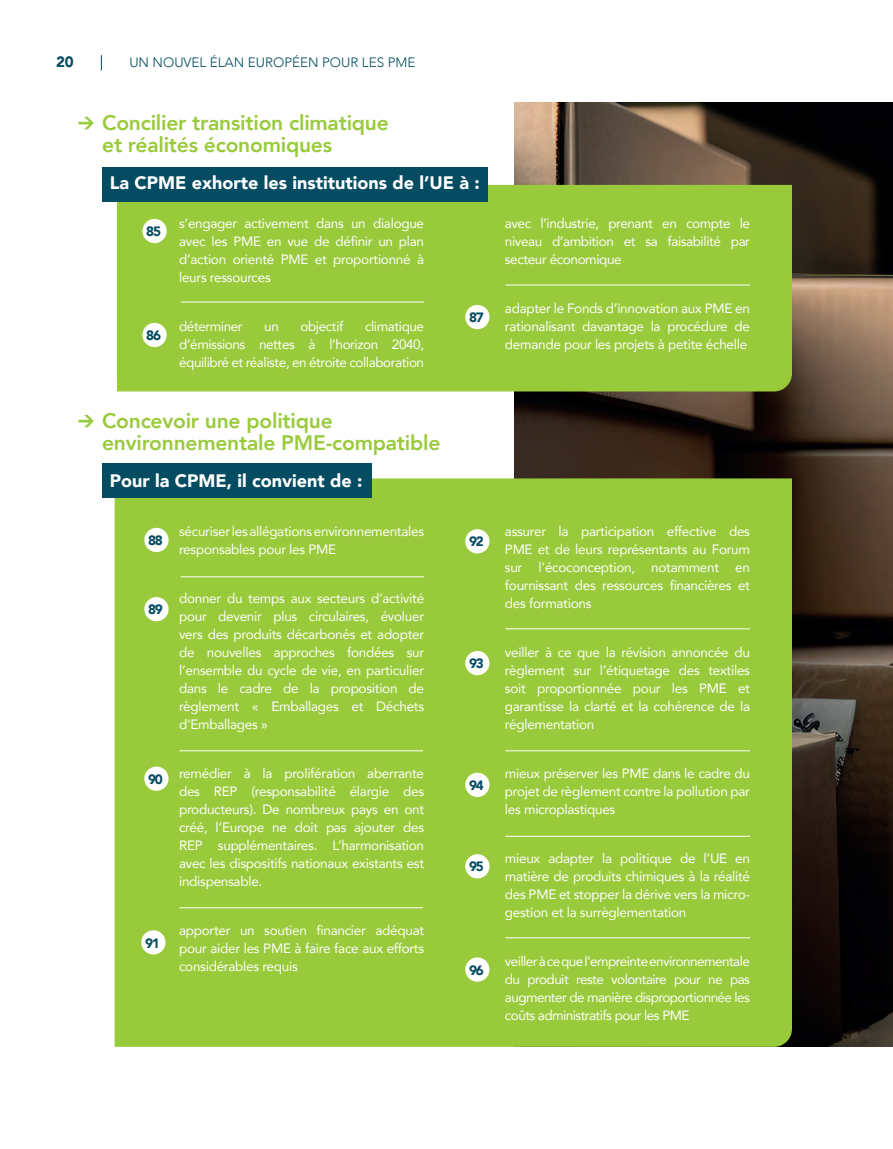
<style>
.page{position:relative;width:893px;height:1149px;background:#fff}
.page>*{position:absolute;margin:0;border:0;box-sizing:border-box;transform-origin:0 0}
.t1{font:800 21px/22.5px "Avenir";letter-spacing:-.01em;color:#99ca3b}
.t2{font:900 18px "Avenir";color:#fff}
.t3{font:900 15px "Avenir";color:#044c62}
.t4{font:13.5px/18px "Avenir";letter-spacing:-.02em;color:#fff;text-align:justify}
.t5{font:300 13.5px "Avenir";color:#044c62}
.t6{font:900 13.5px "Avenir";letter-spacing:-.09em;color:#044c62}
.s1{font-family:"DIN";font-weight:900;font-size:16.5px}
</style>
<div class="page">
<svg style="left:101px;top:55px;width:1px;height:15px"></svg>
<img style="left:514px;top:102px;width:379px;height:943px">
<div style="left:117px;top:185px;width:675px;height:206px;background:#99ca3b"></div>
<div style="left:102px;top:168px;width:385px;height:34px;background:#044c62"></div>
<div style="left:142px;top:219px;width:25px;height:24px;background:#fff;border-radius:50%"></div>
<div style="left:142px;top:323px;width:25px;height:24px;background:#fff;border-radius:50%"></div>
<div style="left:465px;top:305px;width:24px;height:24px;background:#fff;border-radius:50%"></div>
<hr style="left:181px;top:301px;width:243px;height:1px;background:#fff">
<hr style="left:505px;top:284px;width:245px;height:1px;background:#fff">
<div style="left:115px;top:478px;width:677px;height:568px;background:#99ca3b"></div>
<div style="left:102px;top:463px;width:270px;height:35px;background:#044c62"></div>
<div style="left:465px;top:772px;width:24px;height:24px;background:#fff;border-radius:50%"></div>
<div style="left:465px;top:854px;width:24px;height:24px;background:#fff;border-radius:50%"></div>
<div style="left:465px;top:957px;width:24px;height:24px;background:#fff;border-radius:50%"></div>
<div style="left:144px;top:527px;width:25px;height:25px;background:#fff;border-radius:50%"></div>
<div style="left:144px;top:597px;width:25px;height:24px;background:#fff;border-radius:50%"></div>
<div style="left:144px;top:766px;width:25px;height:24px;background:#fff;border-radius:50%"></div>
<div style="left:141px;top:930px;width:24px;height:24px;background:#fff;border-radius:50%"></div>
<div style="left:465px;top:529px;width:24px;height:24px;background:#fff;border-radius:50%"></div>
<div style="left:465px;top:650px;width:24px;height:25px;background:#fff;border-radius:50%"></div>
<hr style="left:180px;top:576px;width:244px;height:1px;background:#fff">
<hr style="left:179px;top:750px;width:244px;height:1px;background:#fff">
<hr style="left:179px;top:907px;width:244px;height:1px;background:#fff">
<hr style="left:505px;top:628px;width:245px;height:1px;background:#fff">
<hr style="left:505px;top:750px;width:245px;height:1px;background:#fff">
<hr style="left:505px;top:835px;width:245px;height:1px;background:#fff">
<hr style="left:505px;top:937px;width:245px;height:1px;background:#fff">
<p class="t3" style="left:56px;top:49px;width:19px">20</p>
<p class="t5" style="left:129px;top:54px;width:288px">UN NOUVEL ÉLAN EUROPÉEN POUR LES PME</p>
<h1 class="t1" style="left:102px;top:111px;width:288px;text-indent:-24px"><span class="s1">&gt;</span> Concilier transition climatique et réalités économiques</h1>
<h2 class="t2" style="left:110px;top:168px;width:371px">La CPME exhorte les institutions de l’UE à :</h2>
<p class="t4" style="left:179px;top:214px;width:247px">s’engager activement dans un dialogue avec les PME en vue de définir un plan d’action orienté PME et proportionné à leurs ressources</p>
<p class="t4" style="left:179px;top:317px;width:65px">déterminer</p>
<p class="t4" style="left:264px;top:317px;width:16px">un</p>
<p class="t4" style="left:300px;top:317px;width:44px">objectif</p>
<p class="t6" style="left:146px;top:220px;width:16px">85</p>
<p class="t6" style="left:469px;top:306px;width:16px">87</p>
<p class="t4" style="left:179px;top:317px;width:247px;text-indent:186px">climatique d’émissions nettes à l’horizon 2040, équilibré et réaliste, en étroite collaboration</p>
<p class="t6" style="left:146px;top:324px;width:16px">86</p>
<h1 class="t1" style="left:102px;top:409px;width:340px;text-indent:-24px"><span class="s1">&gt;</span> Concevoir une politique environnementale PME-compatible</h1>
<h2 class="t2" style="left:110px;top:464px;width:254px">Pour la CPME, il convient de :</h2>
<p class="t4" style="left:179px;top:522px;width:247px">sécuriser les allégations environnementales responsables pour les PME</p>
<p class="t4" style="left:179px;top:589px;width:247px">donner du temps aux secteurs d’activité pour devenir plus circulaires, évoluer vers des produits décarbonés et adopter de nouvelles approches fondées sur l’ensemble du cycle de vie, en particulier dans le cadre de la proposition de règlement « Emballages et Déchets d’Emballages »</p>
<p class="t4" style="left:179px;top:763px;width:247px">remédier à la prolifération aberrante des REP (responsabilité élargie des producteurs). De nombreux pays en ont créé, l’Europe ne doit pas ajouter des REP supplémentaires. L’harmonisation avec les dispositifs nationaux existants est indispensable.</p>
<p class="t4" style="left:179px;top:920px;width:247px">apporter un soutien financier adéquat pour aider les PME à faire face aux efforts considérables requis</p>
<p class="t6" style="left:148px;top:528px;width:16px">88</p>
<p class="t6" style="left:148px;top:598px;width:16px">89</p>
<p class="t6" style="left:148px;top:767px;width:16px">90</p>
<p class="t6" style="left:145px;top:930px;width:16px">91</p>
<p class="t6" style="left:469px;top:530px;width:16px">92</p>
<p class="t6" style="left:469px;top:651px;width:16px">93</p>
<p class="t6" style="left:469px;top:773px;width:16px">94</p>
<p class="t6" style="left:469px;top:854px;width:16px">95</p>
<p class="t6" style="left:469px;top:958px;width:16px">96</p>
<p class="t4" style="left:505px;top:214px;width:247px">avec l’industrie, prenant en compte le niveau d’ambition et sa faisabilité par secteur économique</p>
<p class="t4" style="left:505px;top:299px;width:247px">adapter le Fonds d’innovation aux PME en rationalisant davantage la procédure de demande pour les projets à petite échelle</p>
<p class="t4" style="left:505px;top:522px;width:247px">assurer la participation effective des PME et de leurs représentants au Forum sur l’écoconception, notamment en fournissant des ressources financières et des formations</p>
<p class="t4" style="left:505px;top:643px;width:247px">veiller à ce que la révision annoncée du règlement sur l’étiquetage des textiles soit proportionnée pour les PME et garantisse la clarté et la cohérence de la réglementation</p>
<p class="t4" style="left:505px;top:763px;width:247px">mieux préserver les PME dans le cadre du projet de règlement contre la pollution par les microplastiques</p>
<p class="t4" style="left:505px;top:848px;width:247px">mieux adapter la politique de l’UE en matière de produits chimiques à la réalité des PME et stopper la dérive vers la micro&shy;gestion et la surrèglementation</p>
<p class="t4" style="left:505px;top:951px;width:247px">veiller à ce que l’empreinte environnementale du produit reste volontaire pour ne pas augmenter de manière disproportionnée les coûts administratifs pour les PME</p>
</div>
